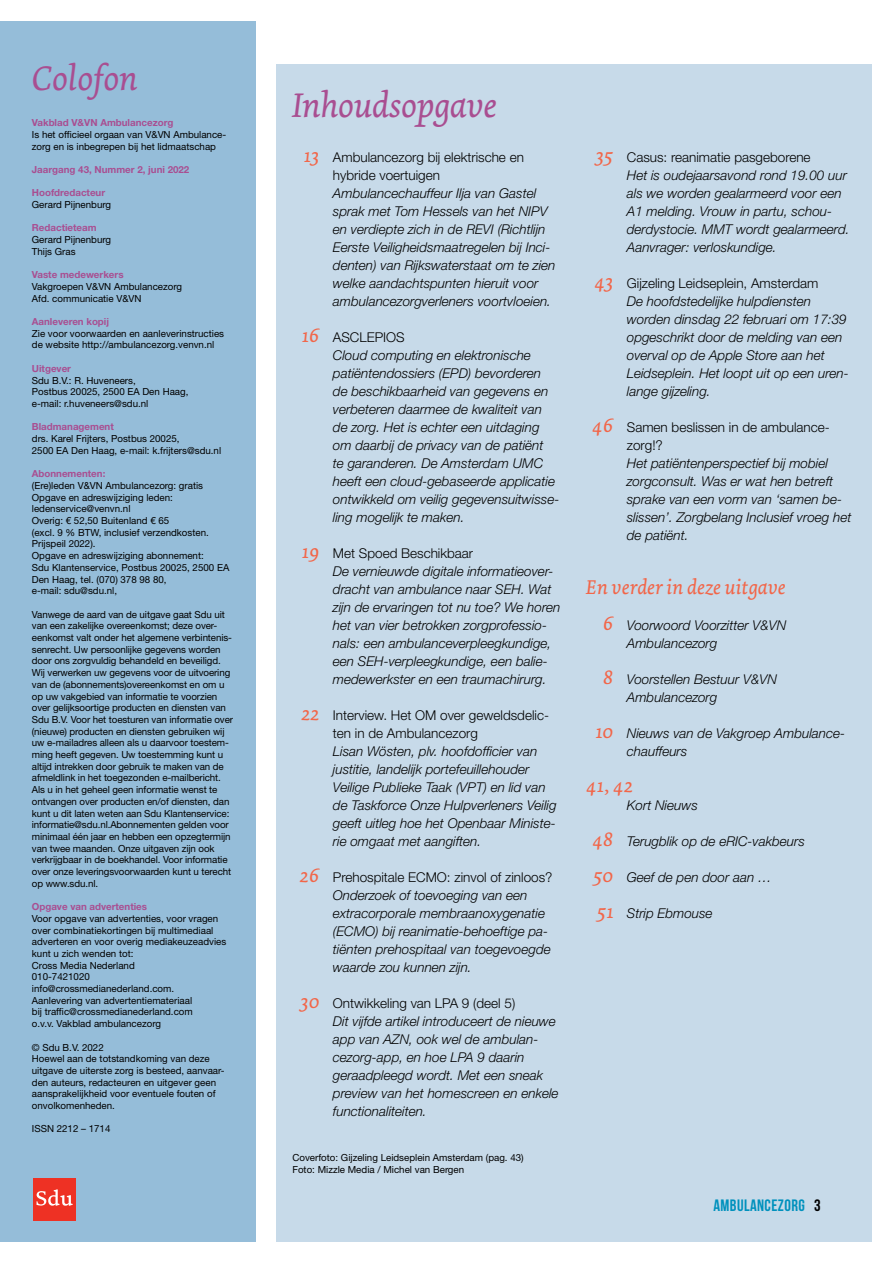
<style>
.page{position:relative;width:893px;height:1263px;background:#fff}
.page>*{position:absolute;margin:0;border:0;box-sizing:border-box;transform-origin:0 0}
.t1{font:italic 36px "Dolly";letter-spacing:-.01em;color:#a94e91}
.t2{font:italic 21px "Dolly";color:#f26649}
.t3{font:16.5px "Bebas Neue";letter-spacing:.025em;color:#0091bd}
.t4{font:italic 300 13.5px/18px "Helvetica Neue LT Std";color:#000}
.t5{font:300 13.5px/18px "Helvetica Neue LT Std";color:#000}
.t6{font:9.75px/11.7px "Helvetica Neue LT Std";color:#000}
.t7{font:700 9.75px "Helvetica Neue LT Std";color:#a94e91}
.s1{font-family:"Dolly";font-weight:400;font-style:italic;font-size:21px;color:#f26649}
.s2{font-family:"Dolly";font-weight:400;font-size:21px;color:#f26649}
.s3{font-style:normal}
.s4{color:#000}
</style>
<div class="page">
<div style="left:0;top:21px;width:255px;height:1221px;background:#95bdd9"></div>
<div style="left:276px;top:64px;width:596px;height:1178px;background:#c7dae9"></div>
<div style="left:33px;top:1179px;width:42px;height:42px;background:#ee3124"></div>
<svg style="left:37px;top:1189px;width:36px;height:17px"></svg>
<h1 class="t1" style="left:32px;top:57px;width:107px">Colofon</h1>
<p class="t7" style="left:32px;top:117px;width:143px">Vakblad V&amp;VN Ambulancezorg</p>
<p class="t6" style="left:32px;top:128px;width:196px">Is het officieel orgaan van V&amp;VN Ambulance&shy;zorg en is inbegrepen bij het lidmaatschap</p>
<p class="t7" style="left:32px;top:163px;width:159px">Jaargang 43, Nummer 2, juni 2022</p>
<p class="t7" style="left:32px;top:187px;width:75px">Hoofdredacteur</p>
<p class="t6" style="left:32px;top:199px;width:81px">Gerard Pijnenburg</p>
<p class="t7" style="left:32px;top:222px;width:66px">Redactieteam</p>
<p class="t6" style="left:32px;top:234px;width:81px">Gerard Pijnenburg<br>Thijs Gras</p>
<p class="t7" style="left:32px;top:269px;width:93px">Vaste medewerkers</p>
<p class="t6" style="left:32px;top:280px;width:152px">Vakgroepen V&amp;VN Ambulancezorg<br>Afd. communicatie V&amp;VN</p>
<p class="t7" style="left:32px;top:316px;width:79px">Aanleveren kopij</p>
<p class="t6" style="left:32px;top:327px;width:194px">Zie voor voorwaarden en aanleverinstructies de website http://ambulancezorg.venvn.nl</p>
<p class="t7" style="left:32px;top:362px;width:41px">Uitgever</p>
<p class="t6" style="left:32px;top:374px;width:158px">Sdu B.V.: R. Huveneers,<br>Postbus 20025, 2500 EA Den Haag, e-mail: r.huveneers@sdu.nl</p>
<p class="t7" style="left:32px;top:421px;width:83px">Bladmanagement</p>
<p class="t6" style="left:32px;top:433px;width:191px">drs. Karel Frijters, Postbus 20025,<br>2500 EA Den Haag, e-mail: k.frijters@sdu.nl</p>
<p class="t7" style="left:32px;top:468px;width:75px">Abonnementen:</p>
<p class="t6" style="left:32px;top:479px;width:199px">(Ere)leden V&amp;VN Ambulancezorg: gratis<br>Opgave en adreswijziging leden: ledenservice@venvn.nl<br>Overig: € 52,50 Buitenland € 65<br>(excl. 9 % BTW, inclusief verzendkosten.<br>Prijspeil 2022).<br>Opgave en adreswijziging abonnement:<br>Sdu Klantenservice, Postbus 20025, 2500 EA<br>Den Haag, tel. (070) 378 98 80,<br>e-mail: sdu@sdu.nl,</p>
<p class="t6" style="left:32px;top:608px;width:203px">Vanwege de aard van de uitgave gaat Sdu uit van een zakelijke overeenkomst; deze over&shy;eenkomst valt onder het algemene verbintenis&shy;senrecht. Uw persoonlijke gegevens worden door ons zorgvuldig behandeld en beveiligd.<br>Wij verwerken uw gegevens voor de uitvoering van de (abonnements)overeenkomst en om u op uw vakgebied van informatie te voorzien over gelijksoortige producten en diensten van Sdu B.V. Voor het toesturen van informatie over (nieuwe) producten en diensten gebruiken wij uw e-mailadres alleen als u daarvoor toestem&shy;ming heeft gegeven. Uw toestemming kunt u altijd intrekken door gebruik te maken van de afmeldlink in het toegezonden e-mailbericht.<br>Als u in het geheel geen informatie wenst te ontvangen over producten en/of diensten, dan kunt u dit laten weten aan Sdu Klantenservice: informatie@sdu.nl.Abonnementen gelden voor minimaal één jaar en hebben een opzegtermijn van twee maanden. Onze uitgaven zijn ook verkrijgbaar in de boekhandel. Voor informatie over onze leveringsvoorwaarden kunt u terecht op www.sdu.nl.</p>
<p class="t7" style="left:32px;top:901px;width:117px">Opgave van advertenties</p>
<p class="t6" style="left:32px;top:912px;width:196px">Voor opgave van advertenties, voor vragen over combinatiekortingen bij multimediaal adverteren en voor overig mediakeuzeadvies kunt u zich wenden tot:<br>Cross Media Nederland<br>010-7421020 info@crossmedianederland.com.<br>Aanlevering van advertentiemateriaal<br>bij traffic@crossmedianederland.com<br>o.v.v. Vakblad ambulancezorg</p>
<p class="t6" style="left:32px;top:1041px;width:194px">© Sdu B.V. 2022<br>Hoewel aan de totstandkoming van deze uitgave de uiterste zorg is besteed, aanvaar&shy;den auteurs, redacteuren en uitgever geen aansprakelijkheid voor eventuele fouten of onvolkomenheden.</p>
<p class="t6" style="left:32px;top:1123px;width:80px">ISSN 2212 – 1714</p>
<h1 class="t1" style="left:292px;top:84px;width:206px">Inhoudsopgave</h1>
<h3 class="t5" style="left:333px;top:148px;width:193px;text-indent:-29px"><span class="s1">13</span> Ambulancezorg bij elektrische en hybride voertuigen</h3>
<p class="t4" style="left:333px;top:184px;width:224px">Ambulancechauffeur Ilja van Gastel sprak met Tom Hessels van het NIPV en verdiepte zich in de REVI (Richtlijn Eerste Veiligheidsmaatregelen bij Inci&shy;denten) van Rijkswaterstaat om te zien welke aandachtspunten hieruit voor ambulancezorgverleners voortvloeien.</p>
<p class="t4" style="left:333px;top:328px;width:228px;text-indent:-31px"><span class="s2">16</span> <span class="s3">ASCLEPIOS<br></span>Cloud computing en elektronische patiëntendossiers (EPD) bevorderen<br>de beschikbaarheid van gegevens en verbeteren daarmee de kwaliteit van de zorg. Het is echter een uitdaging om daarbij de privacy van de patiënt<br>te garanderen. De Amsterdam UMC heeft een cloud-gebaseerde applicatie ontwikkeld om veilig gegevensuitwisse&shy;ling mogelijk te maken.</p>
<p class="t4" style="left:333px;top:544px;width:229px;text-indent:-31px"><span class="s2">19</span> <span class="s3">Met Spoed Beschikbaar<br></span>De vernieuwde digitale informatieover&shy;dracht van ambulance naar SEH. Wat zijn de ervaringen tot nu toe? We horen het van vier betrokken zorgprofessio&shy;nals: een ambulanceverpleegkundige, een SEH-verpleegkundige, een balie&shy;medewerkster en een traumachirurg.</p>
<h3 class="t5" style="left:333px;top:706px;width:218px;text-indent:-32px"><span class="s1">22</span> Interview. Het OM over geweldsdelic&shy;ten in de Ambulancezorg</h3>
<h3 class="t4" style="left:333px;top:742px;width:225px">Lisan Wösten, plv. hoofdofficier van justitie, landelijk portefeuillehouder Veilige Publieke Taak (VPT) en lid van de Taskforce Onze Hulpverleners Veilig geeft uitleg hoe het Openbaar Ministe&shy;rie omgaat met aangiften.</h3>
<h3 class="t4" style="left:333px;top:868px;width:221px;text-indent:-33px"><span class="s2">26</span> <span class="s3">Prehospitale ECMO: zinvol of zinloos?<br></span>Onderzoek of toevoeging van een extracorporale membraanoxygenatie (ECMO) bij reanimatie-behoeftige pa&shy;tiënten prehospitaal van toegevoegde waarde zou kunnen zijn.</h3>
<h3 class="t4" style="left:333px;top:994px;width:227px;text-indent:-33px"><span class="s2">30</span> <span class="s3">Ontwikkeling van LPA 9 (deel 5)<br></span>Dit vijfde artikel introduceert de nieuwe app van AZN, ook wel de ambulan&shy;cezorg-app, en hoe LPA 9 daarin geraadpleegd wordt. Met een sneak preview van het homescreen en enkele functionaliteiten.</h3>
<p class="t6" style="left:292px;top:1151px;width:233px">Coverfoto: Gijzeling Leidseplein Amsterdam (pag. 43)<br>Foto: Mizzle Media / Michel van Bergen</p>
<h3 class="t4" style="left:627px;top:148px;width:224px;text-indent:-31px"><span class="s2">35</span> <span class="s3">Casus: reanimatie pasgeborene<br></span>Het is oudejaarsavond rond 19.00 uur als we worden gealarmeerd voor een A1 melding. Vrouw in partu, schou&shy;derdystocie. MMT wordt gealarmeerd.<br>Aanvrager: verloskundige.</h3>
<h3 class="t4" style="left:627px;top:274px;width:224px;text-indent:-32px"><span class="s2">43</span> <span class="s3">Gijzeling Leidseplein, Amsterdam<br></span>De hoofdstedelijke hulpdiensten worden dinsdag 22 februari om 17:39 opgeschrikt door de melding van een overval op de Apple Store aan het Leidseplein. Het loopt uit op een uren&shy;lange gijzeling.</h3>
<h3 class="t5" style="left:627px;top:418px;width:205px;text-indent:-35px"><span class="s1">46</span> Samen beslissen in de ambulance&shy;zorg!?</h3>
<h3 class="t4" style="left:627px;top:454px;width:226px">Het patiëntenperspectief bij mobiel zorgconsult. Was er wat hen betreft sprake van een vorm van ‘samen be&shy;slissen’. Zorgbelang Inclusief vroeg het de patiënt.</h3>
<h2 class="t2" style="left:586px;top:575px;width:201px">En verder in deze uitgave</h2>
<h3 class="t4" style="left:627px;top:616px;width:161px;text-indent:-24px"><span class="s2">6</span> Voorwoord Voorzitter V&amp;VN<br>Ambulancezorg</h3>
<h3 class="t4" style="left:627px;top:670px;width:152px;text-indent:-24px"><span class="s2">8</span> Voorstellen Bestuur V&amp;VN<br>Ambulancezorg</h3>
<h3 class="t4" style="left:627px;top:724px;width:220px;text-indent:-31px"><span class="s2">10</span> Nieuws van de Vakgroep Ambulance&shy;chauffeurs</h3>
<h2 class="t2" style="left:586px;top:773px;width:48px">41, 42</h2>
<h3 class="t4" style="left:627px;top:796px;width:73px">Kort Nieuws</h3>
<h3 class="t4" style="left:592px;top:832px;width:214px"><span class="s2">48</span> Terugblik op de eRIC-vakbeurs</h3>
<h3 class="t4" style="left:593px;top:868px;width:180px"><span class="s2">50</span> Geef de pen door aan …</h3>
<h3 class="t4" style="left:597px;top:904px;width:117px"><span class="s2">51</span> Strip Ebmouse</h3>
<h3 class="t3" style="left:713px;top:1196px;width:109px">AMBULANCEZORG <span class="s4">3</span></h3>
</div>
